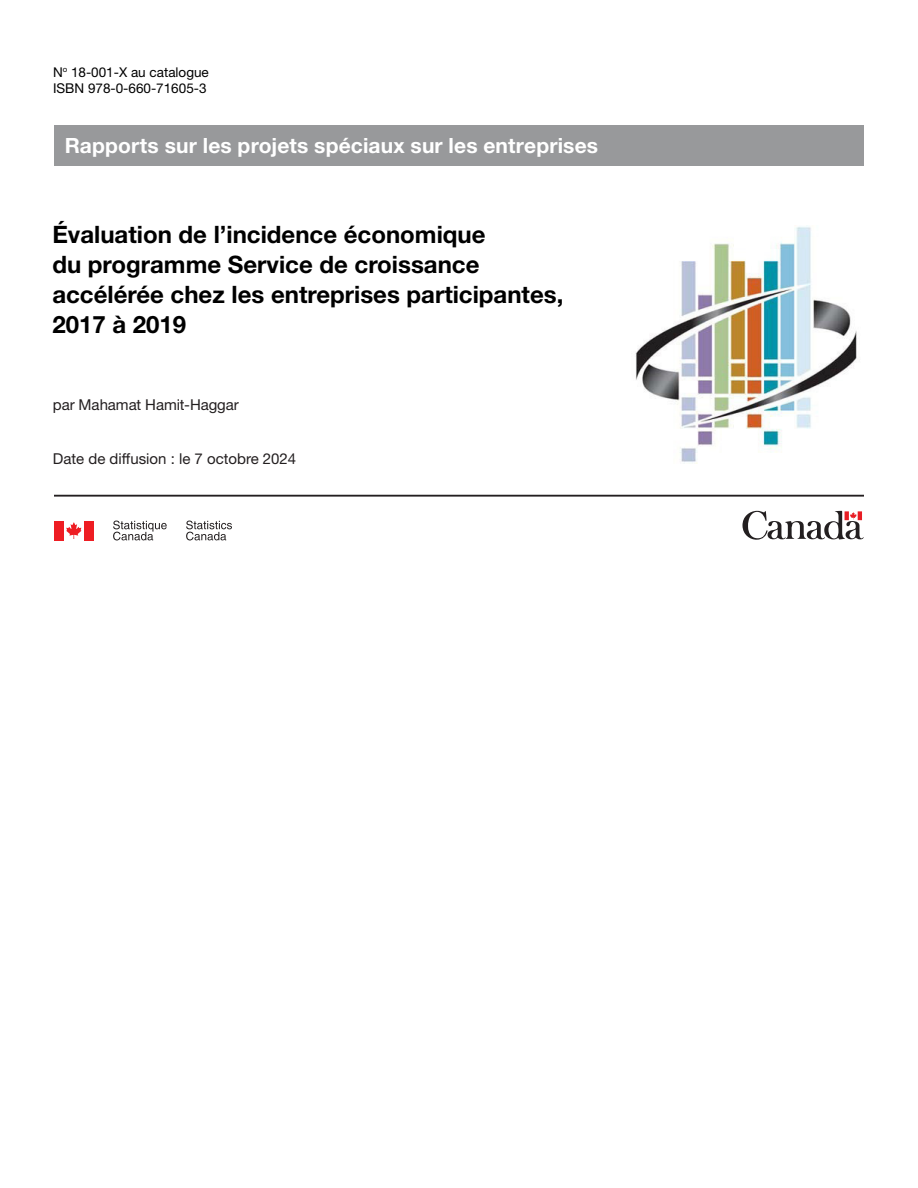
<style>
.page{position:relative;width:918px;height:1188px;background:#fff}
.page>*{position:absolute;margin:0;border:0;box-sizing:border-box;transform-origin:0 0}
.t1{font:700 24px/30px "Helvetica Neue LT Std";color:#000}
.t2{font:700 21px "Helvetica Neue LT Std";letter-spacing:.005em;color:#fff}
.t3{font:15px "Helvetica Neue LT Std";color:#231f20}
.t4{font:13.5px/16.5px "Helvetica Neue LT Std";color:#000}
</style>
<div class="page">
<svg style="left:742px;top:511px;width:122px;height:29px"></svg>
<svg style="left:66px;top:522px;width:16px;height:17px"></svg>
<div style="left:54px;top:521px;width:10px;height:19px;background:#ee1d23"></div>
<div style="left:84px;top:521px;width:10px;height:19px;background:#ee1d23"></div>
<svg style="left:113px;top:521px;width:54px;height:19px"></svg>
<svg style="left:186px;top:521px;width:46px;height:19px"></svg>
<hr style="left:54px;top:495px;width:810px;height:1px;background:#231f20">
<div style="left:54px;top:125px;width:810px;height:40px;background:#98999b"></div>
<img style="left:635px;top:225px;width:222px;height:238px">
<p class="t4" style="left:53px;top:63px;width:157px">N<sup>o</sup> 18‑001‑X au catalogue<br>ISBN 978-0-660-71605-3</p>
<p class="t2" style="left:65px;top:132px;width:535px">Rapports sur les projets spéciaux sur les entreprises</p>
<p class="t1" style="left:52px;top:219px;width:513px">Évaluation de l’incidence économique<br>du programme Service de croissance accélérée chez les entreprises participantes, 2017 à 2019</p>
<p class="t3" style="left:53px;top:395px;width:187px">par Mahamat Hamit-Haggar</p>
<p class="t3" style="left:53px;top:449px;width:245px">Date de diffusion : le 7 octobre 2024</p>
</div>
